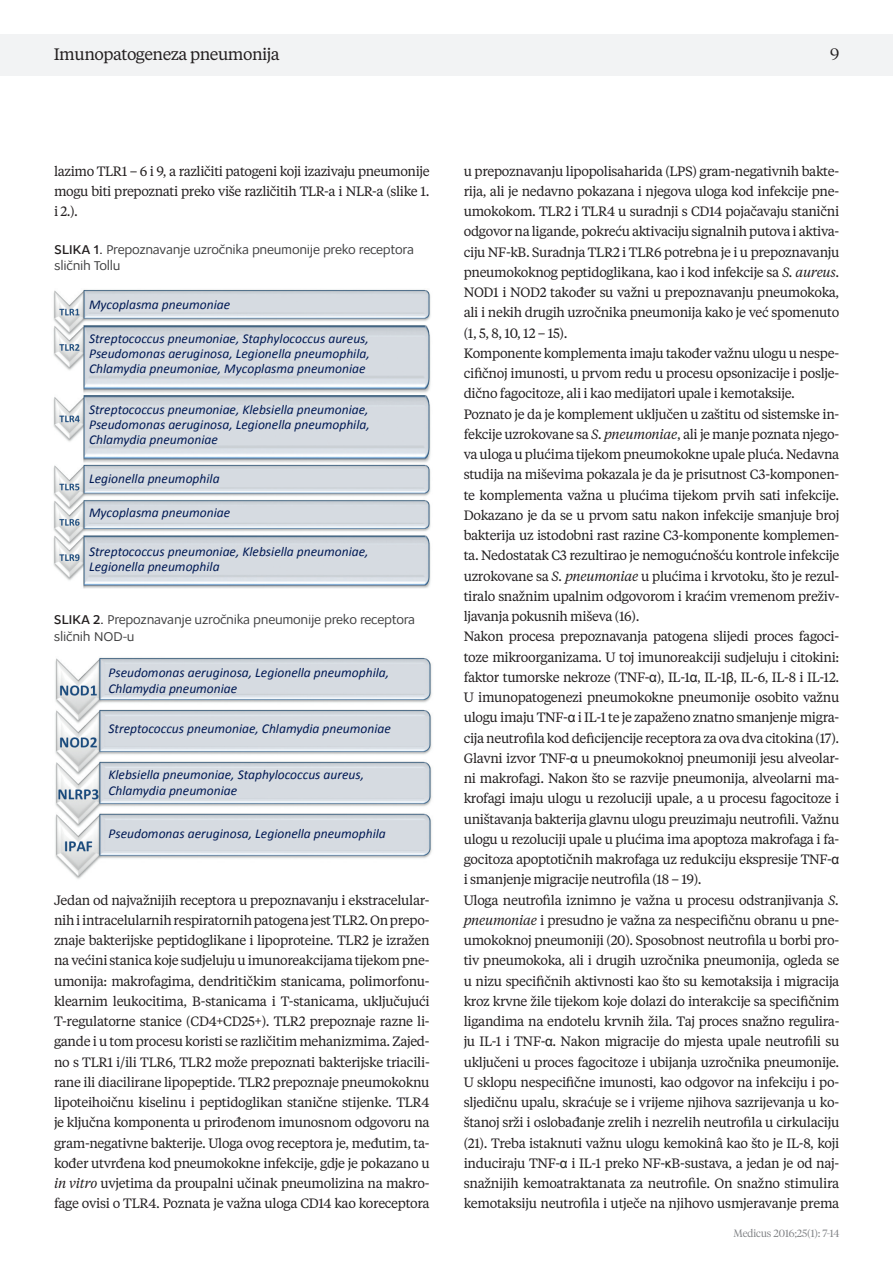
<style>
.page{position:relative;width:893px;height:1263px;background:#fff}
.page>*{position:absolute;margin:0;border:0;box-sizing:border-box;transform-origin:0 0}
.t1{font:16.5px "Tiempos Headline";letter-spacing:-.03em;color:#231f20}
.t2{font:300 16.5px "Tiempos Headline";color:#231f20}
.t3{font:13.5px/20.2px "Tiempos Headline";letter-spacing:-.025em;color:#231f20;text-align:justify}
.t4{font:italic 13.5px/14.9px "Calibri";color:#001954}
.t5{font:13.5px/16.2px "Osnova Pro";letter-spacing:-.02em;color:#3e3e3f}
.t6{font:300 10.5px "Tiempos Headline";color:#808285}
.s1{font-weight:500;color:#231f20}
.s2{font-style:italic}
.s3{font-family:"Arial"}
</style>
<div class="page">
<div style="left:0;top:34px;width:892px;height:42px;background:#f2f3f4"></div>
<img style="left:53px;top:289px;width:378px;height:299px">
<img style="left:55px;top:657px;width:377px;height:222px">
<p class="t1" style="left:54px;top:47px;width:227px">Imunopatogeneza pneumonija</p>
<p class="t2" style="left:830px;top:47px;width:11px">9</p>
<p class="t3" style="left:54px;top:162px;width:377px">lazimo TLR1 – 6 i 9, a različiti patogeni koji izazivaju pneumonije mogu biti prepoznati preko više različitih TLR-a i NLR-a (slike 1. i 2.).</p>
<p class="t5" style="left:54px;top:243px;width:361px"><span class="s1">SLIKA 1.</span> Prepoznavanje uzročnika pneumonije preko receptora sličnih Tollu</p>
<p class="t4" style="left:89px;top:297px;width:143px">Mycoplasma pneumoniae</p>
<p class="t4" style="left:89px;top:331px;width:282px;text-align:justify">Streptococcus pneumoniae, Staphylococcus aureus, Pseudomonas aeruginosa, Legionella pneumophila, Chlamydia pneumoniae, Mycoplasma pneumoniae</p>
<p class="t4" style="left:89px;top:402px;width:282px;text-align:justify">Streptococcus pneumoniae, Klebsiella pneumoniae, Pseudomonas aeruginosa, Legionella pneumophila, Chlamydia pneumoniae</p>
<p class="t4" style="left:89px;top:471px;width:132px">Legionella pneumophila</p>
<p class="t4" style="left:89px;top:505px;width:143px">Mycoplasma pneumoniae</p>
<p class="t4" style="left:89px;top:544px;width:281px">Streptococcus pneumoniae, Klebsiella pneumoniae,<br>Legionella pneumophila</p>
<p class="t5" style="left:54px;top:613px;width:363px"><span class="s1">SLIKA 2.</span> Prepoznavanje uzročnika pneumonije preko receptora sličnih NOD-u</p>
<p class="t4" style="left:108px;top:664px;width:282px;line-height:16.2px">Pseudomonas aeruginosa, Legionella pneumophila,<br>Chlamydia pneumoniae</p>
<p class="t4" style="left:108px;top:721px;width:284px">Streptococcus pneumoniae, Chlamydia pneumoniae</p>
<p class="t4" style="left:108px;top:766px;width:257px;line-height:16.2px">Klebsiella pneumoniae, Staphylococcus aureus,<br>Chlamydia pneumoniae</p>
<p class="t4" style="left:108px;top:826px;width:279px">Pseudomonas aeruginosa, Legionella pneumophila</p>
<p class="t3" style="left:54px;top:891px;width:377px">Jedan od najvažnijih receptora u prepoznavanju i ekstracelular&shy;nih i intracelularnih respiratornih patogena jest TLR2. On prepo&shy;znaje bakterijske peptidoglikane i lipoproteine. TLR2 je izražen na većini stanica koje sudjeluju u imunoreakcijama tijekom pne&shy;umonija: makrofagima, dendritičkim stanicama, polimorfonu&shy;klearnim leukocitima, B-stanicama i T-stanicama, uključujući T-regulatorne stanice (CD4+CD25+). TLR2 prepoznaje razne li&shy;gande i u tom procesu koristi se različitim mehanizmima. Zajed&shy;no s TLR1 i/ili TLR6, TLR2 može prepoznati bakterijske triacili&shy;rane ili diacilirane lipopeptide. TLR2 prepoznaje pneumokoknu lipoteihoičnu kiselinu i peptidoglikan stanične stijenke. TLR4 je ključna komponenta u prirođenom imunosnom odgovoru na gram-negativne bakterije. Uloga ovog receptora je, međutim, ta&shy;kođer utvrđena kod pneumokokne infekcije, gdje je pokazano u <span class="s2">in vitro</span> uvjetima da proupalni učinak pneumolizina na makro&shy;fage ovisi o TLR4. Poznata je važna uloga CD14 kao koreceptora</p>
<p class="t3" style="left:463px;top:162px;width:377px;text-align:left">u prepoznavanju lipopolisaharida (LPS) gram-negativnih bakte&shy;rija, ali je nedavno pokazana i njegova uloga kod infekcije pne&shy;umokokom. TLR2 i TLR4 u suradnji s CD14 pojačavaju stanični odgovor na ligande, pokreću aktivaciju signalnih putova i aktiva&shy;ciju NF-kB. Suradnja TLR2 i TLR6 potrebna je i u prepoznavanju pneumokoknog peptidoglikana, kao i kod infekcije sa <span class="s2">S. aureus</span>.<br>NOD1 i NOD2 također su važni u prepoznavanju pneumokoka, ali i nekih drugih uzročnika pneumonija kako je već spomenuto (1, 5, 8, 10, 12 – 15).<br>Komponente komplementa imaju također važnu ulogu u nespe&shy;cifičnoj imunosti, u prvom redu u procesu opsonizacije i poslje&shy;dično fagocitoze, ali i kao medijatori upale i kemotaksije.<br>Poznato je da je komplement uključen u zaštitu od sistemske in&shy;fekcije uzrokovane sa <span class="s2">S. pneumoniae</span>, ali je manje poznata njego&shy;va uloga u plućima tijekom pneumokokne upale pluća. Nedavna studija na miševima pokazala je da je prisutnost C3-komponen&shy;te komplementa važna u plućima tijekom prvih sati infekcije.<br>Dokazano je da se u prvom satu nakon infekcije smanjuje broj bakterija uz istodobni rast razine C3-komponente komplemen&shy;ta. Nedostatak C3 rezultirao je nemogućnošću kontrole infekcije uzrokovane sa <span class="s2">S. pneumoniae</span> u plućima i krvotoku, što je rezul&shy;tiralo snažnim upalnim odgovorom i kraćim vremenom preživ&shy;ljavanja pokusnih miševa (16).<br>Nakon procesa prepoznavanja patogena slijedi proces fagoci&shy;toze mikroorganizama. U toj imunoreakciji sudjeluju i citokini: faktor tumorske nekroze (TNF-<span class="s3">α</span>), IL-1<span class="s3">α</span>, IL-1<span class="s3">β</span>, IL-6, IL-8 i IL-12.<br>U imunopatogenezi pneumokokne pneumonije osobito važnu ulogu imaju TNF-<span class="s3">α</span> i IL-1 te je zapaženo znatno smanjenje migra&shy;cija neutrofila kod deficijencije receptora za ova dva citokina (17).<br>Glavni izvor TNF-<span class="s3">α</span> u pneumokoknoj pneumoniji jesu alveolar&shy;ni makrofagi. Nakon što se razvije pneumonija, alveolarni ma&shy;krofagi imaju ulogu u rezoluciji upale, a u procesu fagocitoze i uništavanja bakterija glavnu ulogu preuzimaju neutrofili. Važnu ulogu u rezoluciji upale u plućima ima apoptoza makrofaga i fa&shy;gocitoza apoptotičnih makrofaga uz redukciju ekspresije TNF-<span class="s3">α </span>i smanjenje migracije neutrofila (18 – 19).<br>Uloga neutrofila iznimno je važna u procesu odstranjivanja <span class="s2">S. pneumoniae</span> i presudno je važna za nespecifičnu obranu u pne&shy;umokoknoj pneumoniji (20). Sposobnost neutrofila u borbi pro&shy;tiv pneumokoka, ali i drugih uzročnika pneumonija, ogleda se u nizu specifičnih aktivnosti kao što su kemotaksija i migracija kroz krvne žile tijekom koje dolazi do interakcije sa specifičnim ligandima na endotelu krvnih žila. Taj proces snažno regulira&shy;ju IL-1 i TNF-<span class="s3">α</span>. Nakon migracije do mjesta upale neutrofili su uključeni u proces fagocitoze i ubijanja uzročnika pneumonije.<br>U sklopu nespecifične imunosti, kao odgovor na infekciju i po&shy;sljedičnu upalu, skraćuje se i vrijeme njihova sazrijevanja u ko&shy;štanoj srži i oslobađanje zrelih i nezrelih neutrofila u cirkulaciju (21). Treba istaknuti važnu ulogu kemokinâ kao što je IL-8, koji induciraju TNF-<span class="s3">α</span> i IL-1 preko NF-<span class="s3">κ</span>B-sustava, a jedan je od naj&shy;snažnijih kemoatraktanata za neutrofile. On snažno stimulira kemotaksiju neutrofila i utječe na njihovo usmjeravanje prema</p>
<p class="t6" style="left:733px;top:1229px;width:107px">Medicus 2016;25(1): 7-14</p>
</div>
